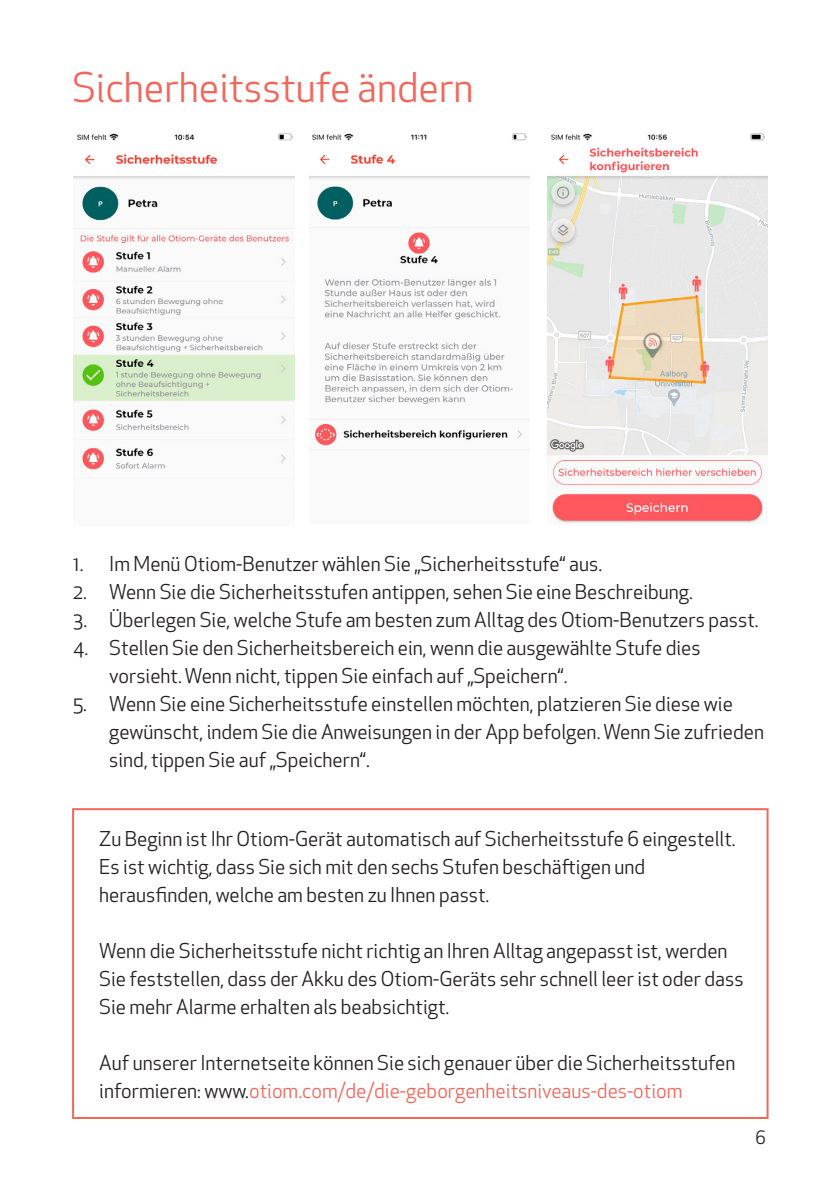
<style>
.page{position:relative;width:840px;height:1191px;background:#fff}
.page>*{position:absolute;margin:0;border:0;box-sizing:border-box;transform-origin:0 0}
.t1{font:40px "Apex New";color:#f2675b}
.t2{font:20px/28px "Apex New";color:#231f20}
.t3{font:18px "Apex New";color:#231f20}
.s1{color:#f2675b}
</style>
<div class="page">
<div style="left:72px;top:808px;width:696px;height:311px;border:2px solid #f2675b"></div>
<img style="left:73px;top:133px;width:221px;height:337px">
<img style="left:309px;top:133px;width:220px;height:317px">
<img style="left:547px;top:133px;width:220px;height:390px">
<p class="t1" style="left:72px;top:62px;width:403px">Sicherheitsstufe ändern</p>
<p class="t2" style="left:73px;top:549px;width:530px">1. Im Menü Otiom-Benutzer wählen Sie „Sicherheitsstufe“ aus.</p>
<p class="t2" style="left:73px;top:577px;width:621px">2. Wenn Sie die Sicherheitsstufen antippen, sehen Sie eine Beschreibung.</p>
<p class="t2" style="left:73px;top:605px;width:686px">3. Überlegen Sie, welche Stufe am besten zum Alltag des Otiom-Benutzers passt.</p>
<p class="t2" style="left:109px;top:633px;width:592px;text-indent:-36px">4. Stellen Sie den Sicherheitsbereich ein, wenn die ausgewählte Stufe dies vorsieht. Wenn nicht, tippen Sie einfach auf „Speichern“.</p>
<p class="t2" style="left:109px;top:689px;width:656px;text-indent:-36px">5. Wenn Sie eine Sicherheitsstufe einstellen möchten, platzieren Sie diese wie gewünscht, indem Sie die Anweisungen in der App befolgen. Wenn Sie zufrieden sind, tippen Sie auf „Speichern“.</p>
<p class="t2" style="left:99px;top:824px;width:637px">Zu Beginn ist Ihr Otiom-Gerät automatisch auf Sicherheitsstufe 6 eingestellt.</p>
<p class="t2" style="left:99px;top:852px;width:547px">Es ist wichtig, dass Sie sich mit den sechs Stufen beschäftigen und herausfinden, welche am besten zu Ihnen passt.</p>
<p class="t2" style="left:99px;top:936px;width:645px">Wenn die Sicherheitsstufe nicht richtig an Ihren Alltag angepasst ist, werden<br>Sie feststellen, dass der Akku des Otiom-Geräts sehr schnell leer ist oder dass<br>Sie mehr Alarme erhalten als beabsichtigt.</p>
<p class="t2" style="left:99px;top:1048px;width:637px">Auf unserer Internetseite können Sie sich genauer über die Sicherheitsstufen informieren: www.<span class="s1">otiom.com/de/die-geborgenheitsniveaus-des-otiom</span></p>
<p class="t3" style="left:755px;top:1125px;width:12px">6</p>
</div>
